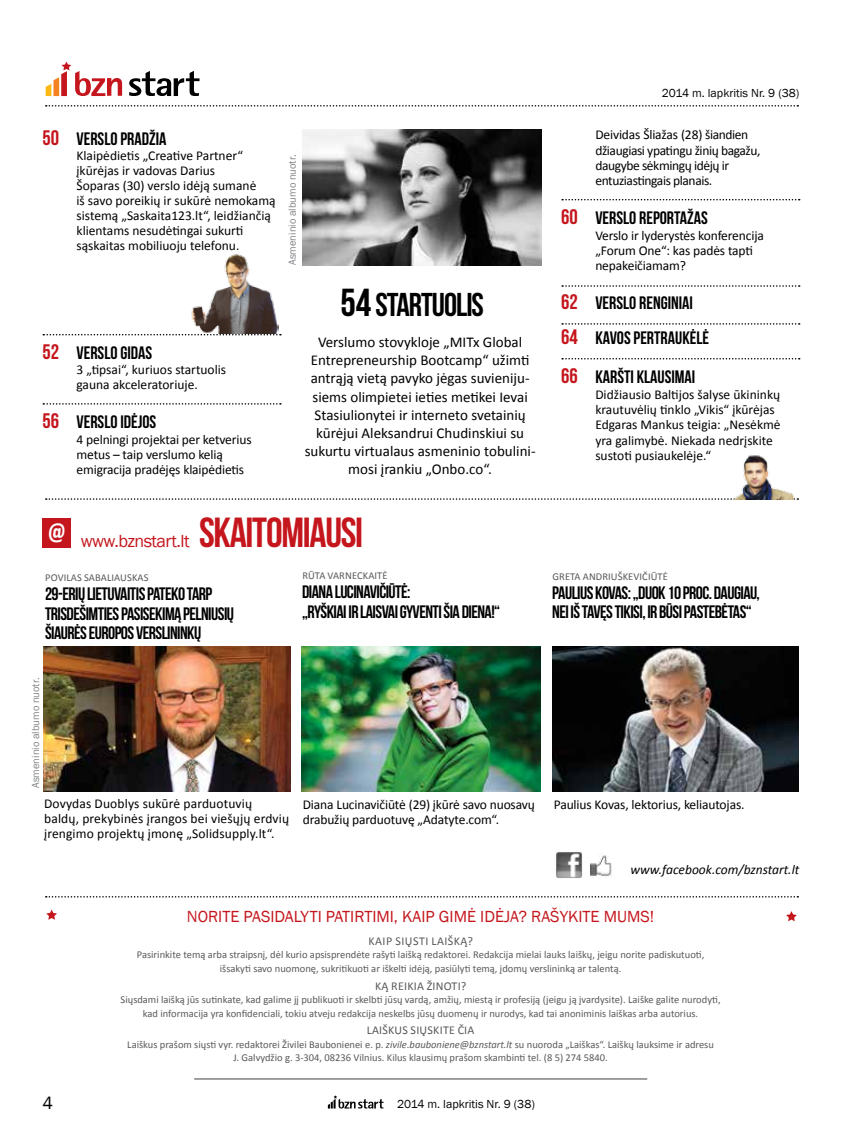
<style>
.page{position:relative;width:842px;height:1136px;background:#fff}
.page>*{position:absolute;margin:0;border:0;box-sizing:border-box;transform-origin:0 0}
.t1{font:42px "Bebas Neue";letter-spacing:-.03em;color:#c4161c}
.t2{font:33px "Bebas Neue";letter-spacing:-.03em;color:#000}
.t3{font:18px/19.2px "Bebas Neue";letter-spacing:-.03em;color:#000}
.t4{font:18px/34.8px "Bebas Neue";color:#000}
.t5{font:18px "Franklin Gothic";letter-spacing:-.03em;color:#c4161c}
.t6{font:18px "Franklin Gothic";color:#000}
.t7{font:16.5px "Franklin Gothic";color:#c4161c}
.t8{font:15px/18px "Calibri";color:#000;text-align:center}
.t9{font:13.5px/15px "Calibri";letter-spacing:-.005em;color:#000}
.t10{font:13.5px/15.3px "Calibri";letter-spacing:-.03em;color:#000}
.t11{font:italic 13.5px "Calibri";color:#000}
.t12{font:12px "Calibri";letter-spacing:.02em;color:#58595b}
.t13{font:12px "Franklin Gothic";color:#000}
.t14{font:10.5px/13.5px "Calibri";color:#58595b;text-align:center}
.t15{font:10.5px "Franklin Gothic";color:#808285}
.s1{font-size:21px;color:#c4161c}
.s2{font-size:39px}
.s3{font-style:italic}
</style>
<div class="page">
<svg style="left:328px;top:1095px;width:56px;height:13px"></svg>
<hr style="left:194px;top:1078px;width:453px;height:1px;background:#414042">
<img style="left:556px;top:852px;width:26px;height:26px">
<img style="left:590px;top:854px;width:23px;height:23px">
<img style="left:303px;top:129px;width:239px;height:136px">
<img style="left:302px;top:646px;width:238px;height:145px">
<img style="left:552px;top:646px;width:247px;height:145px">
<div style="left:42px;top:518px;width:29px;height:29px;background:#c4161c"></div>
<img style="left:43px;top:646px;width:247px;height:145px">
<svg style="left:562px;top:199px;width:238px;height:1px"></svg>
<svg style="left:562px;top:285px;width:238px;height:2px"></svg>
<svg style="left:562px;top:323px;width:238px;height:1px"></svg>
<svg style="left:562px;top:358px;width:238px;height:1px"></svg>
<svg style="left:43px;top:334px;width:238px;height:1px"></svg>
<svg style="left:43px;top:403px;width:238px;height:1px"></svg>
<svg style="left:46px;top:498px;width:752px;height:2px"></svg>
<svg style="left:46px;top:896px;width:752px;height:1px"></svg>
<svg style="left:786px;top:911px;width:11px;height:10px"></svg>
<svg style="left:46px;top:909px;width:11px;height:10px"></svg>
<svg style="left:46px;top:105px;width:752px;height:2px"></svg>
<svg style="left:46px;top:62px;width:76px;height:34px"></svg>
<svg style="left:129px;top:71px;width:71px;height:25px"></svg>
<img style="left:723px;top:455px;width:76px;height:44px">
<img style="left:191px;top:254px;width:88px;height:80px">
<h3 class="t4" style="left:43px;top:121px;width:125px"><span class="s1">50</span> VERSLO PRADŽIA</h3>
<p class="t9" style="left:77px;top:148px;width:201px">Klaipėdietis „Creative Partner“ įkūrėjas ir vadovas Darius<br>Šoparas (30) verslo idėją sumanė<br>iš savo poreikių ir sukūrė nemokamą sistemą „Saskaita123.lt“, leidžiančią klientams nesudėtingai sukurti sąskaitas mobiliuoju telefonu.</p>
<h3 class="t4" style="left:43px;top:335px;width:111px"><span class="s1">52</span> VERSLO GIDAS</h3>
<p class="t9" style="left:77px;top:362px;width:151px">3 „tipsai“, kuriuos startuolis gauna akceleratoriuje.</p>
<h3 class="t4" style="left:43px;top:404px;width:115px"><span class="s1">56</span> VERSLO IDĖJOS</h3>
<p class="t9" style="left:77px;top:431px;width:177px">4 pelningi projektai per ketverius metus – taip verslumo kelią emigracija pradėjęs klaipėdietis</p>
<p class="t15" style="left:286px;top:265px;width:112px;rotate:-90deg">Asmeninio albumo nuotr.</p>
<h2 class="t2" style="left:340px;top:286px;width:145px"><span class="s2">54</span> STARTUOLIS</h2>
<p class="t8" style="left:305px;top:333px;width:232px">Verslumo stovykloje „MITx Global Entrepreneurship Bootcamp“ užimti antrąją vietą pavyko jėgas suvieniju&shy;siems olimpietei ieties metikei Ievai Stasiulionytei ir interneto svetainių kūrėjui Aleksandrui Chudinskiui su sukurtu virtualaus asmeninio tobulini&shy;mosi įrankiu „Onbo.co“.</p>
<h1 class="t1" style="left:199px;top:510px;width:166px">SKAITOMIAUSI</h1>
<p class="t14" style="left:302px;top:568px;width:38px">Rūta Varneckait</p>
<p class="t14" style="left:382px;top:568px;width:7px">ė</p>
<h3 class="t3" style="left:302px;top:582px;width:200px">DIANA LUCINAVIČIŪTĖ:<br>„RYŠKIAI IR LAISVAI GYVENTI ŠIA DIENA!“</h3>
<h3 class="t5" style="left:48px;top:530px;width:143px"><sup>@</sup> www.bznstart.lt</h3>
<p class="t14" style="left:45px;top:570px;width:12px">Povilas</p>
<p class="t14" style="left:84px;top:570px;width:12px">Sabaliauskas</p>
<h3 class="t3" style="left:45px;top:584px;width:191px">29-ERIŲ LIETUVAITIS PATEKO TARP<br>TRISDEŠIMTIES PASISEKIMĄ PELNIUSIŲ<br>ŠIAURĖS EUROPOS VERSLININKŲ</h3>
<p class="t15" style="left:29px;top:788px;width:112px;rotate:-90deg">Asmeninio albumo nuotr.</p>
<p class="t13" style="left:662px;top:86px;width:139px">2014 m. lapkritis Nr. 9 (38)</p>
<p class="t10" style="left:595px;top:127px;width:167px">Deividas Šliažas (28) šiandien džiaugiasi ypatingu žinių bagažu, daugybe sėkmingų idėjų ir entuziastingais planais.</p>
<h3 class="t4" style="left:561px;top:200px;width:148px"><span class="s1">60</span> VERSLO REPORTAŽAS</h3>
<p class="t9" style="left:595px;top:227px;width:170px">Verslo ir lyderystės konferencija „Forum One“: kas padės tapti nepakeičiamam?</p>
<h3 class="t4" style="left:561px;top:285px;width:149px"><span class="s1">62</span> VERSLO RENGINIAI<br><span class="s1">64</span> KAVOS PERTRAUKĖLĖ</h3>
<h3 class="t4" style="left:561px;top:359px;width:136px"><span class="s1">66</span> KARŠTI KLAUSIMAI</h3>
<p class="t9" style="left:595px;top:386px;width:187px">Didžiausio Baltijos šalyse ūkininkų krautuvėlių tinklo „Vikis“ įkūrėjas Edgaras Mankus teigia: „Nesėkmė yra galimybė. Niekada nedrįskite sustoti pusiaukelėje.“</p>
<p class="t14" style="left:552px;top:569px;width:13px">Greta</p>
<p class="t14" style="left:583px;top:569px;width:13px">Andriuškevi</p>
<p class="t14" style="left:642px;top:569px;width:27px">čiūtė</p>
<h3 class="t3" style="left:552px;top:583px;width:209px">PAULIUS KOVAS: „DUOK 10 PROC. DAUGIAU,<br>NEI IŠ TAVĘS TIKISI, IR BŪSI PASTEBĖTAS“</h3>
<p class="t9" style="left:44px;top:796px;width:246px">Dovydas Duoblys sukūrė parduotuvių baldų, prekybinės įrangos bei viešųjų erdvių įrengimo projektų įmonę „Solidsupply.lt“.</p>
<p class="t9" style="left:554px;top:797px;width:192px">Paulius Kovas, lektorius, keliautojas.</p>
<p class="t9" style="left:303px;top:797px;width:234px">Diana Lucinavičiūtė (29) įkūrė savo nuosavų drabužių parduotuvę „Adatyte.com“.</p>
<p class="t11" style="left:630px;top:860px;width:170px">www.facebook.com/bznstart.lt</p>
<p class="t7" style="left:187px;top:905px;width:469px">Norite pasidalyti patirtimi, kaip gimė idėja? Rašykite mums!</p>
<p class="t12" style="left:368px;top:933px;width:70px">Kaip siųsti laišk</p>
<p class="t12" style="left:461px;top:933px;width:14px">ą?</p>
<p class="t14" style="left:137px;top:947px;width:569px">Pasirinkite temą arba straipsnį, dėl kurio apsisprendėte rašyti laišką redaktorei. Redakcija mielai lauks laiškų, jeigu norite padiskutuoti, išsakyti savo nuomonę, sukritikuoti ar iškelti idėją, pasiūlyti temą, įdomų verslininką ar talentą.</p>
<p class="t12" style="left:375px;top:977px;width:23px">Ką reikia</p>
<p class="t12" style="left:427px;top:977px;width:7px">žinoti</p>
<p class="t12" style="left:461px;top:977px;width:7px">?</p>
<p class="t14" style="left:121px;top:992px;width:601px">Siųsdami laišką jūs sutinkate, kad galime jį publikuoti ir skelbti jūsų vardą, amžių, miestą ir profesiją (jeigu ją įvardysite). Laiške galite nurodyti, kad informacija yra konfidenciali, tokiu atveju redakcija neskelbs jūsų duomenų ir nurodys, kad tai anoniminis laiškas arba autorius.</p>
<p class="t12" style="left:367px;top:1022px;width:13px">Laiškus</p>
<p class="t12" style="left:411px;top:1022px;width:24px">siųskite</p>
<p class="t12" style="left:458px;top:1022px;width:13px">čia</p>
<p class="t14" style="left:127px;top:1037px;width:588px">Laiškus prašom siųsti vyr. redaktorei Živilei Baubonienei e. p. <span class="s3">zivile.bauboniene@bznstart.lt</span> su nuoroda „Laiškas“. Laiškų lauksime ir adresu<br>J. Galvydžio g. 3-304, 08236 Vilnius. Kilus klausimų prašom skambinti tel. (8 5) 274 5840.</p>
<h3 class="t6" style="left:43px;top:1091px;width:12px">4</h3>
<p class="t13" style="left:397px;top:1096px;width:139px">2014 m. lapkritis Nr. 9 (38)</p>
</div>
